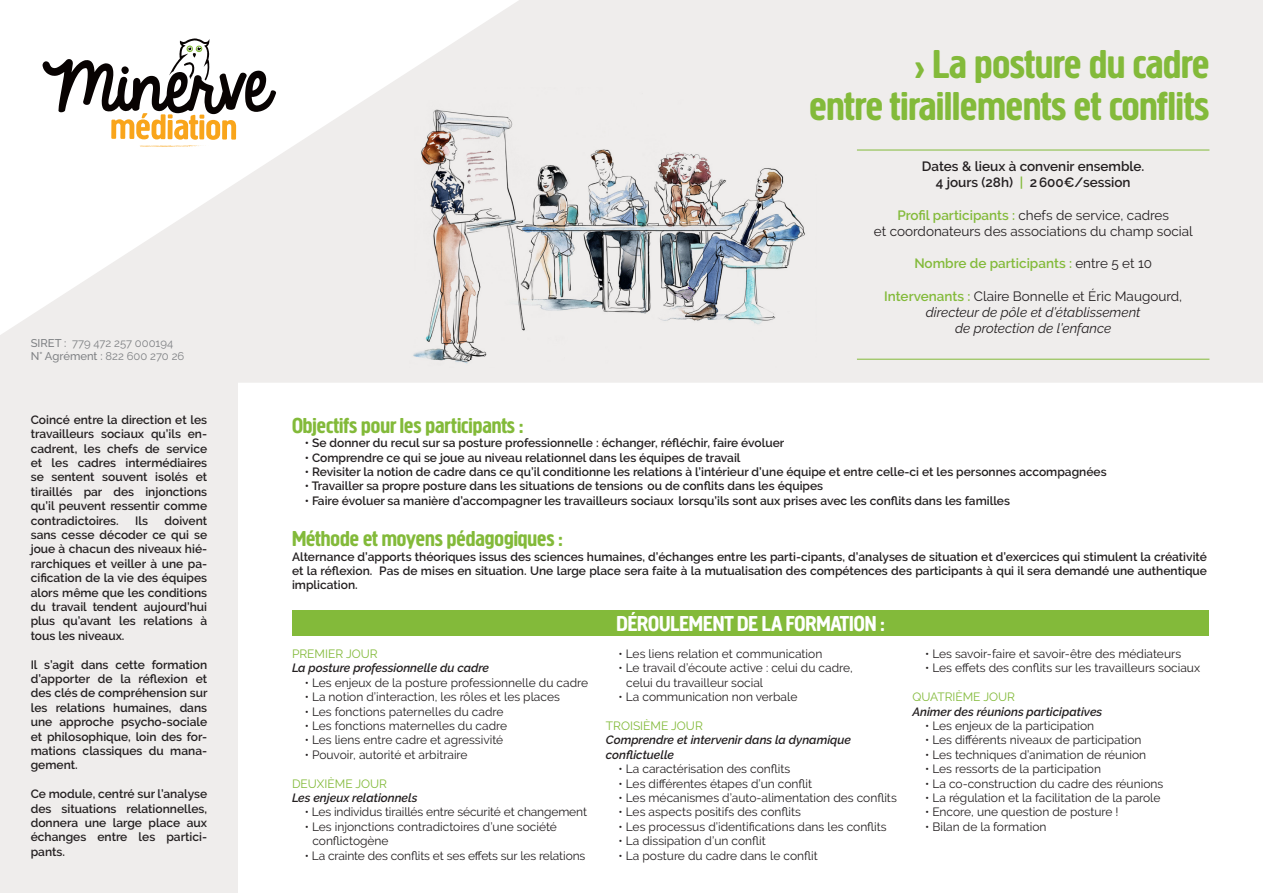
<style>
.page{position:relative;width:1263px;height:893px;background:#fff}
.page>*{position:absolute;margin:0;border:0;box-sizing:border-box;transform-origin:0 0}
.t1{font:700 42px "Creighton Pro";color:#83ba3a}
.t2{font:700 22.5px "Creighton Pro";color:#83ba3a}
.t3{font:700 22.5px "Creighton Pro";color:#fff}
.t4{font:13.5px "Raleway";color:#231f20}
.t5{font:italic 13.5px "Raleway";color:#231f20}
.t6{font:600 13.5px "Raleway";color:#231f20}
.t7{font:600 13.5px "Raleway";color:#83ba3a}
.t8{font:600 12px/14.4px "Raleway";color:#231f20;text-align:justify}
.t9{font:12px "Raleway";color:#231f20}
.t10{font:italic 600 12px "Raleway";color:#231f20}
.t11{font:12px "Raleway";color:#83ba3a}
.t12{font:500 11.25px "Raleway";color:#808285}
.t13{font:11.25px "Raleway";color:#808285}
.s1{font-weight:500}
.s2{font-weight:400}
.s3{color:#83ba3a}
.s4{font-weight:600;color:#83ba3a}
.s5{font-weight:400;color:#231f20}
</style>
<div class="page">
<svg style="left:0;top:0;width:1263px;height:383px;fill:#efedec"></svg>
<svg style="left:43px;top:38px;width:233px;height:110px"></svg>
<img style="left:409px;top:88px;width:407px;height:279px">
<hr style="left:857px;top:150px;width:352px;height:1px;background:#83ba3a">
<hr style="left:857px;top:359px;width:352px;height:1px;background:#83ba3a">
<div style="left:0;top:383px;width:238px;height:510px;background:#efedec"></div>
<div style="left:292px;top:611px;width:917px;height:25px;background:#83ba3a"></div>
<p class="t13" style="left:31px;top:336px;width:144px"><span class="s1">SIRET :</span> 779 472 257 000194</p>
<p class="t12" style="left:31px;top:350px;width:155px">N° Agrément : <span class="s2">822 600 270 26</span></p>
<p class="t8" style="left:31px;top:412px;width:178px">Coincé entre la direction et les travailleurs sociaux qu’ils en&shy;cadrent, les chefs de service et les cadres intermédiaires se sentent souvent isolés et tiraillés par des injonctions qu’il peuvent ressentir comme contradictoires.</p>
<p class="t8" style="left:31px;top:513px;width:178px;text-indent:134px">doivent sans cesse décoder ce qui se joue à chacun des niveaux hié&shy;rarchiques et veiller à une pa&shy;cification de la vie des équipes alors même que les conditions du travail tendent aujourd’hui plus qu’avant les relations à tous les niveaux.</p>
<p class="t8" style="left:31px;top:657px;width:178px">Il s’agit dans cette formation d’apporter de la réflexion et des clés de compréhension sur les relations humaines, dans une approche psycho-sociale et philosophique, loin des for&shy;mations classiques du mana&shy;gement.</p>
<p class="t8" style="left:31px;top:787px;width:178px">Ce module, centré sur l’analyse des situations relationnelles, donnera une large place aux échanges entre les partici&shy;pants.</p>
<p class="t8" style="left:135px;top:513px;width:14px">Ils</p>
<p class="t1" style="left:914px;top:40px;width:297px">› La posture du cadre</p>
<p class="t1" style="left:809px;top:82px;width:402px">entre tiraillements et conflits</p>
<p class="t6" style="left:922px;top:158px;width:224px">Dates &amp; lieux à convenir ensemble.</p>
<p class="t6" style="left:936px;top:175px;width:196px">4 jours (28h) <span class="s3">|</span> 2600€/session</p>
<p class="t4" style="left:897px;top:207px;width:273px"><span class="s4">Profil participants :</span> chefs de service, cadres</p>
<p class="t4" style="left:874px;top:223px;width:320px">et coordonateurs des associations du champ social</p>
<p class="t7" style="left:914px;top:256px;width:239px">Nombre de participants : <span class="s5">entre 5 et 10</span></p>
<p class="t4" style="left:884px;top:288px;width:300px"><span class="s4">Intervenants :</span> Claire Bonnelle et Éric Maugourd,</p>
<p class="t5" style="left:926px;top:304px;width:216px">directeur de pôle et d’établissement</p>
<p class="t5" style="left:955px;top:320px;width:158px">de protection de l’enfance</p>
<p class="t2" style="left:292px;top:412px;width:233px">Objectifs pour les participants :</p>
<p class="t8" style="left:305px;top:436px;width:481px">• Se donner du recul sur sa posture professionnelle : échanger, réfléchir, faire évoluer</p>
<p class="t8" style="left:305px;top:450px;width:437px">• Comprendre ce qui se joue au niveau relationnel dans les équipes de travail</p>
<p class="t8" style="left:305px;top:465px;width:803px">• Revisiter la notion de cadre dans ce qu’il conditionne les relations à l’intérieur d’une équipe et entre celle-ci et les personnes accompagnées</p>
<p class="t8" style="left:305px;top:479px;width:520px">• Travailler sa propre posture dans les situations de tensions ou de conflits dans les équipes</p>
<p class="t8" style="left:305px;top:493px;width:707px">• Faire évoluer sa manière d’accompagner les travailleurs sociaux lorsqu’ils sont aux prises avec les conflits dans les familles</p>
<p class="t2" style="left:292px;top:526px;width:272px">Méthode et moyens pédagogiques :</p>
<p class="t8" style="left:292px;top:549px;width:916px">Alternance d’apports théoriques issus des sciences humaines, d’échanges entre les parti-cipants, d’analyses de situation et d’exercices qui stimulent la créativité et la réflexion. Pas de mises en situation. Une large place sera faite à la mutualisation des compétences des participants à qui il sera demandé une authentique implication.</p>
<p class="t11" style="left:292px;top:647px;width:87px">PREMIER JOUR</p>
<p class="t10" style="left:292px;top:661px;width:199px">La posture professionnelle du cadre</p>
<p class="t9" style="left:305px;top:676px;width:285px">• ▪Les enjeux de la posture professionnelle du cadre</p>
<p class="t9" style="left:305px;top:690px;width:257px">• La notion d’interaction, les rôles et les places</p>
<p class="t9" style="left:305px;top:704px;width:200px">• Les fonctions paternelles du cadre</p>
<p class="t9" style="left:305px;top:719px;width:204px">• Les fonctions maternelles du cadre</p>
<p class="t9" style="left:305px;top:733px;width:200px">• Les liens entre cadre et agressivité</p>
<p class="t9" style="left:305px;top:748px;width:164px">• Pouvoir, autorité et arbitraire</p>
<p class="t11" style="left:292px;top:776px;width:97px">DEUXIÈME JOUR</p>
<p class="t10" style="left:292px;top:791px;width:127px">Les enjeux relationnels</p>
<p class="t9" style="left:305px;top:805px;width:284px">• Les individus tiraillés entre sécurité et changement</p>
<p class="t9" style="left:305px;top:820px;width:254px">• Les injonctions contradictoires d’une société</p>
<p class="t9" style="left:312px;top:834px;width:78px">conflictogène</p>
<p class="t9" style="left:305px;top:848px;width:282px">• La crainte des conflits et ses effets sur les relations</p>
<p class="t3" style="left:616px;top:610px;width:270px">DÉROULEMENT DE LA FORMATION :</p>
<p class="t9" style="left:619px;top:647px;width:205px">• Les liens relation et communication</p>
<p class="t9" style="left:619px;top:661px;width:236px">• Le travail d’écoute active : celui du cadre,</p>
<p class="t9" style="left:626px;top:676px;width:138px">celui du travailleur social</p>
<p class="t9" style="left:619px;top:690px;width:180px">• La communication non verbale</p>
<p class="t11" style="left:606px;top:719px;width:98px">TROISIÈME JOUR</p>
<p class="t10" style="left:606px;top:733px;width:247px">Comprendre et intervenir dans la dynamique</p>
<p class="t10" style="left:606px;top:748px;width:70px">conflictuelle</p>
<p class="t9" style="left:619px;top:762px;width:173px">• La caractérisation des conflits</p>
<p class="t9" style="left:619px;top:776px;width:195px">• Les différentes étapes d’un conflit</p>
<p class="t9" style="left:619px;top:791px;width:280px">• Les mécanismes d’auto-alimentation des conflits</p>
<p class="t9" style="left:619px;top:805px;width:184px">• Les aspects positifs des conflits</p>
<p class="t9" style="left:619px;top:820px;width:270px">• Les processus d’identifications dans les conflits</p>
<p class="t9" style="left:619px;top:834px;width:149px">• La dissipation d’un conflit</p>
<p class="t9" style="left:619px;top:848px;width:201px">• La posture du cadre dans le conflit</p>
<p class="t9" style="left:925px;top:647px;width:258px">• Les savoir-faire et savoir-être des médiateurs</p>
<p class="t9" style="left:925px;top:661px;width:276px">• Les effets des conflits sur les travailleurs sociaux</p>
<p class="t11" style="left:912px;top:690px;width:104px">QUATRIÈME JOUR</p>
<p class="t10" style="left:912px;top:704px;width:191px">Animer des réunions participatives</p>
<p class="t9" style="left:925px;top:719px;width:171px">• ▪Les enjeux de la participation</p>
<p class="t9" style="left:925px;top:733px;width:218px">• Les différents niveaux de participation</p>
<p class="t9" style="left:925px;top:748px;width:223px">• Les techniques d’animation de réunion</p>
<p class="t9" style="left:925px;top:762px;width:177px">• Les ressorts de la participation</p>
<p class="t9" style="left:925px;top:776px;width:240px">• La co-construction du cadre des réunions</p>
<p class="t9" style="left:925px;top:791px;width:237px">• La régulation et la facilitation de la parole</p>
<p class="t9" style="left:925px;top:805px;width:195px">• Encore, une question de posture !</p>
<p class="t9" style="left:925px;top:820px;width:123px">• Bilan de la formation</p>
</div>
